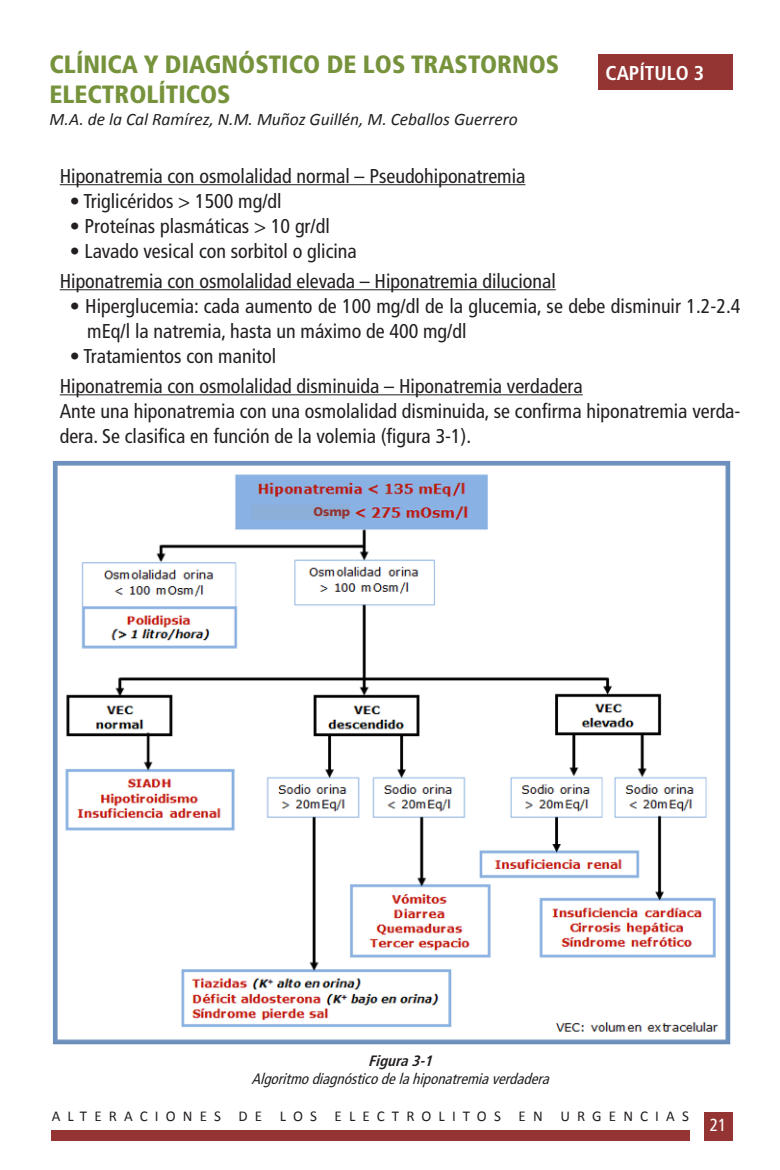
<style>
.page{position:relative;width:780px;height:1170px;background:#fff}
.page>*{position:absolute;margin:0;border:0;box-sizing:border-box;transform-origin:0 0}
.t1{font:900 condensed 25px "Frutiger";color:#76933c}
.t2{font:condensed 20px/25px "Frutiger LT Std";color:#231f20}
.t3{font:700 condensed 20px "Frutiger";color:#fff}
.t4{font:italic 17.5px "Calibri";color:#231f20}
.t5{font:condensed 17.5px "Frutiger LT Std";color:#fff}
.t6{font:italic condensed 15px "Frutiger LT Std";color:#231f20}
.t7{font:15px "Calibri";letter-spacing:.475em;color:#231f20}
.t8{font:italic 700 condensed 15px "Frutiger LT Std";color:#231f20}
.t9{font:900 12.5px "Frutiger LT Std";color:#943533}
</style>
<div class="page">
<div style="left:52px;top:1129px;width:638px;height:11px;background:#943533"></div>
<div style="left:597px;top:55px;width:135px;height:35px;background:#943533"></div>
<div style="left:704px;top:1111px;width:28px;height:29px;background:#943533"></div>
<hr style="left:60px;top:184px;width:465px;height:1px;background:#231f20">
<hr style="left:60px;top:289px;width:495px;height:1px;background:#231f20">
<hr style="left:60px;top:394px;width:522px;height:1px;background:#231f20">
<img style="left:52px;top:460px;width:679px;height:585px">
<div style="left:251px;top:504px;width:99px;height:16px;background:#8cafd9"></div>
<p class="t1" style="left:50px;top:50px;width:511px">CLÍNICA Y DIAGNÓSTICO DE LOS TRASTORNOS</p>
<p class="t1" style="left:50px;top:80px;width:182px">ELECTROLÍTICOS</p>
<p class="t4" style="left:50px;top:107px;width:469px">M.A. de la Cal Ramírez, N.M. Muñoz Guillén, M. Ceballos Guerrero</p>
<p class="t3" style="left:605px;top:61px;width:100px">CAPÍTULO 3</p>
<p class="t2" style="left:60px;top:163px;width:467px">Hiponatremia con osmolalidad normal – Pseudohiponatremia</p>
<p class="t2" style="left:70px;top:188px;width:213px">• Triglicéridos &gt; 1500 mg/dl</p>
<p class="t2" style="left:70px;top:213px;width:261px">• Proteínas plasmáticas &gt; 10 gr/dl</p>
<p class="t2" style="left:70px;top:238px;width:288px">• Lavado vesical con sorbitol o glicina</p>
<p class="t2" style="left:60px;top:268px;width:497px">Hiponatremia con osmolalidad elevada – Hiponatremia dilucional</p>
<p class="t2" style="left:87px;top:293px;width:654px;text-indent:-18px">• Hiperglucemia: cada aumento de 100 mg/dl de la glucemia, se debe disminuir 1.2-2.4 mEq/l la natremia, hasta un máximo de 400 mg/dl</p>
<p class="t2" style="left:70px;top:343px;width:208px">• Tratamientos con manitol</p>
<p class="t2" style="left:60px;top:373px;width:524px">Hiponatremia con osmolalidad disminuida – Hiponatremia verdadera</p>
<p class="t2" style="left:60px;top:398px;width:682px">Ante una hiponatremia con una osmolalidad disminuida, se confirma hiponatremia verda&shy;dera. Se clasifica en función de la volemia (figura 3-1).</p>
<p class="t9" style="left:313px;top:504px;width:38px">Osmp</p>
<p class="t8" style="left:368px;top:1051px;width:70px">Figura3-1</p>
<p class="t6" style="left:251px;top:1069px;width:303px">Algoritmodiagnósticodelahiponatremiaverdadera</p>
<p class="t7" style="left:52px;top:1106px;width:638px">ALTERACIONES DE LOS ELECTROLITOS EN URGENCIAS</p>
<p class="t5" style="left:709px;top:1114px;width:18px">21</p>
</div>
